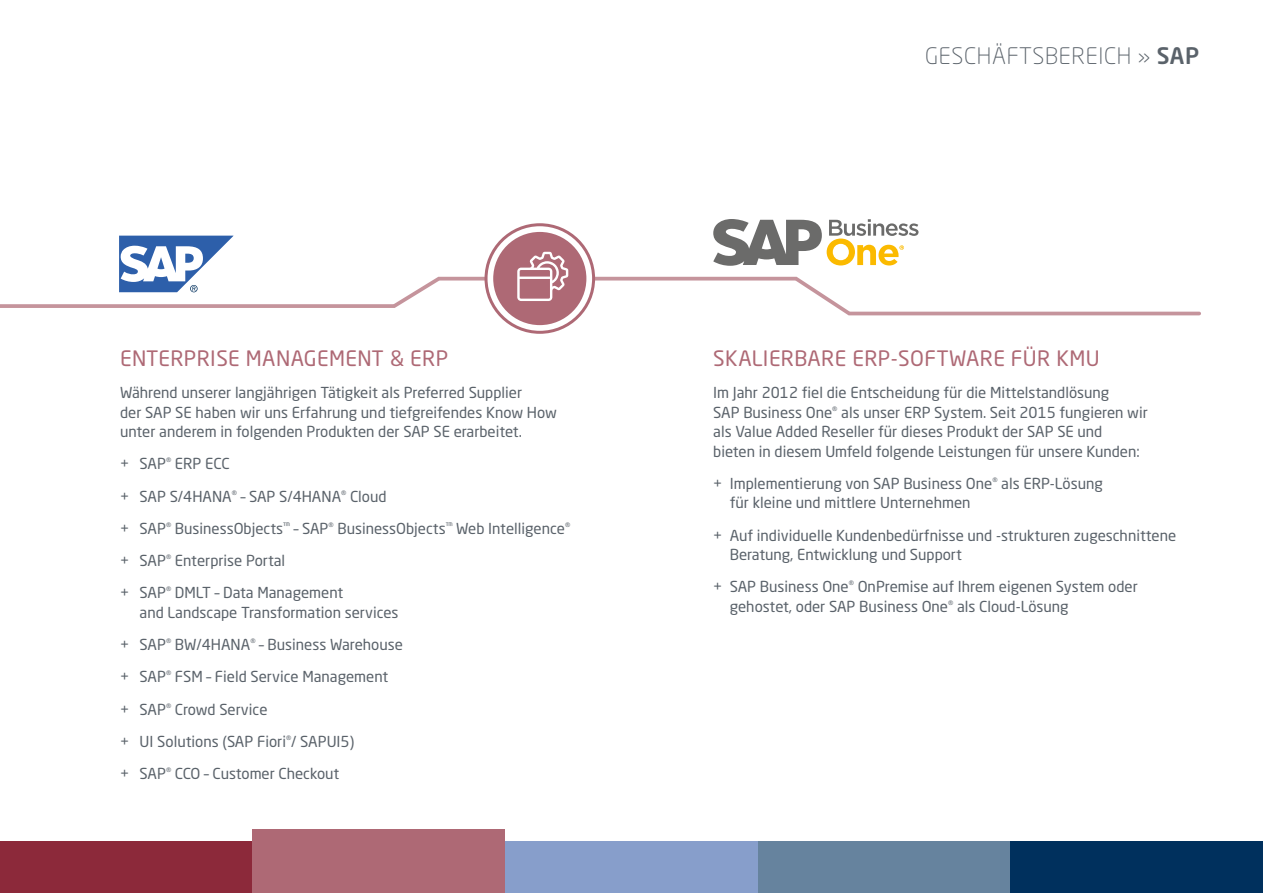
<style>
.page{position:relative;width:1263px;height:893px;background:#fff}
.page>*{position:absolute;margin:0;border:0;box-sizing:border-box;transform-origin:0 0}
.t1{font:300 22.5px "Neo Sans Pro";letter-spacing:.03em;color:#5a626a}
.t2{font:21px "Neo Sans Pro";letter-spacing:.02em;color:#ae6975}
.t3{font:15px/32.2px "Neo Sans Pro";color:#5a626a}
.s1{font-weight:500}
</style>
<div class="page">
<svg style="left:0;top:276px;width:1201px;height:41px"></svg>
<svg style="left:486px;top:225px;width:108px;height:107px"></svg>
<div style="left:484px;top:223px;width:111px;height:111px;border:3px solid #ae6975;border-radius:50%"></div>
<div style="left:493px;top:232px;width:93px;height:93px;background:#ae6975;border-radius:50%"></div>
<svg style="left:517px;top:252px;width:51px;height:49px"></svg>
<div style="left:0;top:842px;width:253px;height:51px;background:#8c293a"></div>
<div style="left:253px;top:829px;width:252px;height:64px;background:#ae6975"></div>
<div style="left:758px;top:842px;width:252px;height:51px;background:#66839e"></div>
<div style="left:1010px;top:842px;width:253px;height:51px;background:#00305d"></div>
<div style="left:505px;top:842px;width:253px;height:51px;background:#879ecb"></div>
<svg style="left:119px;top:236px;width:114px;height:56px"></svg>
<svg style="left:713px;top:219px;width:205px;height:47px"></svg>
<h2 class="t2" style="left:120px;top:345px;width:330px">ENTERPRISE MANAGEMENT &amp; ERP</h2>
<p class="t3" style="left:120px;top:383px;width:438px;line-height:19.5px">Während unserer langjährigen Tätigkeit als Preferred Supplier<br>der SAP SE haben wir uns Erfahrung und tiefgreifendes Know How unter anderem in folgenden Produkten der SAP SE erarbeitet.</p>
<p class="t3" style="left:120px;top:447px;width:452px">+ SAP<sup>®</sup> ERP ECC<br>+ SAP S/4HANA<sup>®</sup> – SAP S/4HANA<sup>®</sup> Cloud<br>+ SAP<sup>®</sup> BusinessObjects<sup>™</sup> – SAP<sup>®</sup> BusinessObjects<sup>™</sup> Web Intelligence<sup>® </sup>+ SAP<sup>®</sup> Enterprise Portal<br>+ SAP<sup>®</sup> DMLT – Data Management</p>
<p class="t3" style="left:120px;top:596px;width:284px;text-indent:20px">and Landscape Transformation services + SAP<sup>®</sup> BW/4HANA<sup>®</sup> – Business Warehouse + SAP<sup>®</sup> FSM – Field Service Management<br>+ SAP<sup>®</sup> Crowd Service<br>+ UI Solutions (SAP Fiori<sup>®</sup>/ SAPUI5)<br>+ SAP<sup>®</sup> CCO – Customer Checkout</p>
<h1 class="t1" style="left:925px;top:42px;width:276px">GESCHÄFTSBEREICH » <span class="s1">SAP</span></h1>
<h2 class="t2" style="left:713px;top:345px;width:388px">SKALIERBARE ERP-SOFTWARE FÜR KMU</h2>
<p class="t3" style="left:713px;top:383px;width:436px;line-height:19.5px">Im Jahr 2012 fiel die Entscheidung für die Mittelstandlösung<br>SAP Business One<sup>®</sup> als unser ERP System. Seit 2015 fungieren wir als Value Added Reseller für dieses Produkt der SAP SE und bieten in diesem Umfeld folgende Leistungen für unsere Kunden:</p>
<p class="t3" style="left:730px;top:473px;width:375px;line-height:19.5px;text-indent:-17px">+ Implementierung von SAP Business One<sup>®</sup> als ERP-Lösung für kleine und mittlere Unternehmen</p>
<p class="t3" style="left:730px;top:525px;width:448px;line-height:19.5px;text-indent:-16px">+ Auf individuelle Kundenbedürfnisse und -strukturen zugeschnittene<br>Beratung, Entwicklung und Support</p>
<p class="t3" style="left:730px;top:577px;width:410px;line-height:19.5px;text-indent:-16px">+ SAP Business One<sup>®</sup> OnPremise auf Ihrem eigenen System oder gehostet, oder SAP Business One<sup>®</sup> als Cloud-Lösung</p>
</div>
